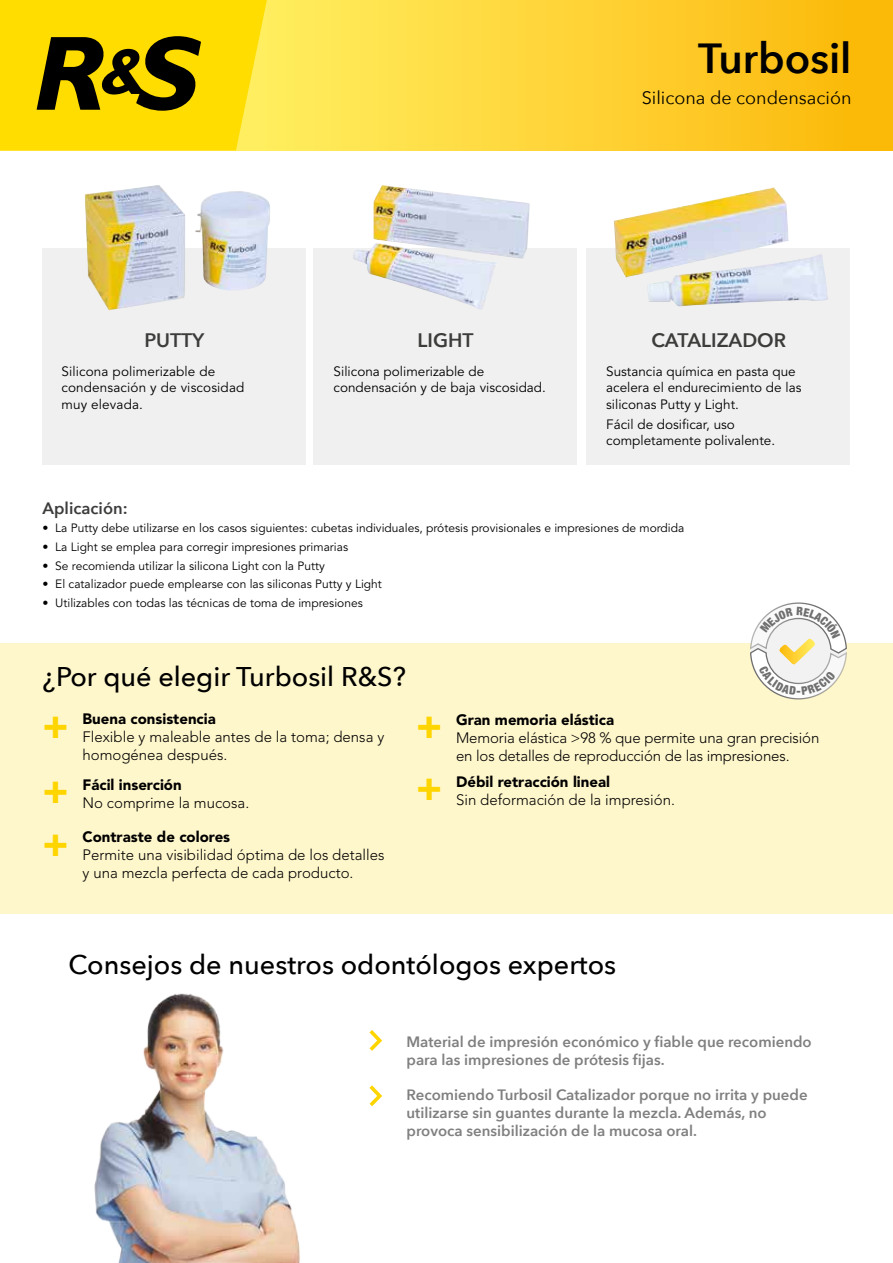
<style>
.page{position:relative;width:893px;height:1263px;background:#fff}
.page>*{position:absolute;margin:0;border:0;box-sizing:border-box;transform-origin:0 0}
.t1{font:600 42px "Avenir Next";color:#000}
.t2{font:700 39.3px "Avenir Next";color:#ffd500}
.t3{font:500 27px "Avenir Next";color:#000}
.t4{font:600 19.5px "Avenir Next";color:#3c3c3b}
.t5{font:18px "Avenir Next";color:#000}
.t6{font:600 16.5px "Avenir Next";color:#3c3c3b}
.t7{font:300 15px/18px "Avenir LT Std";color:#000}
.t8{font:600 15px/18px "Avenir Next";color:#818080}
.t9{font:900 15px "Avenir LT Std";color:#000}
.t10{font:13.5px/16.2px "Avenir LT Std";color:#000}
.t11{font:12px "Avenir LT Std";color:#000}
.t12{font:900 condensed 11.55px "Helvetica Neue";color:#706f6f}
</style>
<div class="page">
<div style="left:0;top:644px;width:893px;height:270px;background:#fff7cc"></div>
<div style="left:586px;top:248px;width:264px;height:217px;background:#f0f0f0"></div>
<img style="left:614px;top:187px;width:214px;height:119px">
<div style="left:314px;top:248px;width:263px;height:217px;background:#f0f0f0"></div>
<div style="left:42px;top:248px;width:264px;height:217px;background:#f0f0f0"></div>
<img style="left:353px;top:185px;width:177px;height:124px">
<svg style="left:369px;top:1030px;width:13px;height:21px"></svg>
<svg style="left:369px;top:1085px;width:13px;height:21px"></svg>
<img style="left:84px;top:185px;width:186px;height:125px">
<img style="left:94px;top:993px;width:206px;height:270px">
<svg style="left:267px;top:0;width:626px;height:150px;background:#fed234"></svg>
<svg style="left:0;top:0;width:267px;height:150px;background:#d4b905"></svg>
<svg style="left:749px;top:602px;width:99px;height:98px"></svg>
<h1 class="t1" style="left:698px;top:22px;width:155px">Turbosil</h1>
<h3 class="t5" style="left:642px;top:83px;width:211px">Silicona de condensación</h3>
<h3 class="t4" style="left:144px;top:324px;width:61px">PUTTY</h3>
<p class="t10" style="left:61px;top:364px;width:184px">Silicona polimerizable de condensación y de viscosidad muy elevada.</p>
<h3 class="t4" style="left:418px;top:324px;width:58px">LIGHT</h3>
<p class="t10" style="left:334px;top:364px;width:214px">Silicona polimerizable de condensación y de baja viscosidad.</p>
<h3 class="t4" style="left:652px;top:324px;width:136px">CATALIZADOR</h3>
<p class="t10" style="left:606px;top:364px;width:197px">Sustancia química en pasta que acelera el endurecimiento de las siliconas Putty y Light.</p>
<p class="t10" style="left:606px;top:417px;width:170px">Fácil de dosificar, uso completamente polivalente.</p>
<h3 class="t6" style="left:43px;top:494px;width:87px">Aplicación:</h3>
<p class="t11" style="left:43px;top:521px;width:643px">• La Putty debe utilizarse en los casos siguientes: cubetas individuales, prótesis provisionales e impresiones de mordida</p>
<p class="t11" style="left:43px;top:540px;width:307px">• La Light se emplea para corregir impresiones primarias</p>
<p class="t11" style="left:43px;top:559px;width:284px">• Se recomienda utilizar la silicona Light con la Putty</p>
<p class="t11" style="left:43px;top:577px;width:341px">• El catalizador puede emplearse con las siliconas Putty y Light</p>
<p class="t11" style="left:43px;top:596px;width:322px">• Utilizables con todas las técnicas de toma de impresiones</p>
<h3 class="t3" style="left:43px;top:653px;width:365px">¿Por qué elegir Turbosil R&amp;S?</h3>
<p class="t9" style="left:82px;top:710px;width:135px">Buena consistencia</p>
<p class="t7" style="left:82px;top:728px;width:303px">Flexible y maleable antes de la toma; densa y homogénea después.</p>
<h2 class="t2" style="left:43px;top:691px;width:28px">+</h2>
<h2 class="t2" style="left:43px;top:756px;width:28px">+</h2>
<h2 class="t2" style="left:43px;top:809px;width:28px">+</h2>
<p class="t9" style="left:82px;top:776px;width:101px">Fácil inserción</p>
<p class="t7" style="left:82px;top:794px;width:168px">No comprime la mucosa.</p>
<p class="t9" style="left:82px;top:828px;width:149px">Contraste de colores</p>
<p class="t7" style="left:82px;top:846px;width:303px">Permite una visibilidad óptima de los detalles y una mezcla perfecta de cada producto.</p>
<h2 class="t2" style="left:416px;top:691px;width:28px">+</h2>
<h2 class="t2" style="left:416px;top:753px;width:28px">+</h2>
<p class="t12" style="left:797px;top:682px;width:6px">-</p>
<p class="t9" style="left:456px;top:711px;width:160px">Gran memoria elástica</p>
<p class="t7" style="left:456px;top:729px;width:365px">Memoria elástica &gt;98 % que permite una gran precisión en los detalles de reproducción de las impresiones.</p>
<p class="t9" style="left:456px;top:773px;width:155px">Débil retracción lineal</p>
<p class="t7" style="left:456px;top:791px;width:220px">Sin deformación de la impresión.</p>
<h3 class="t3" style="left:69px;top:941px;width:549px">Consejos de nuestros odontólogos expertos</h3>
<p class="t8" style="left:406px;top:1032px;width:407px">Material de impresión económico y fiable que recomiendo para las impresiones de prótesis fijas.</p>
<p class="t8" style="left:406px;top:1085px;width:403px">Recomiendo Turbosil Catalizador porque no irrita y puede utilizarse sin guantes durante la mezcla. Además, no provoca sensibilización de la mucosa oral.</p>
</div>
